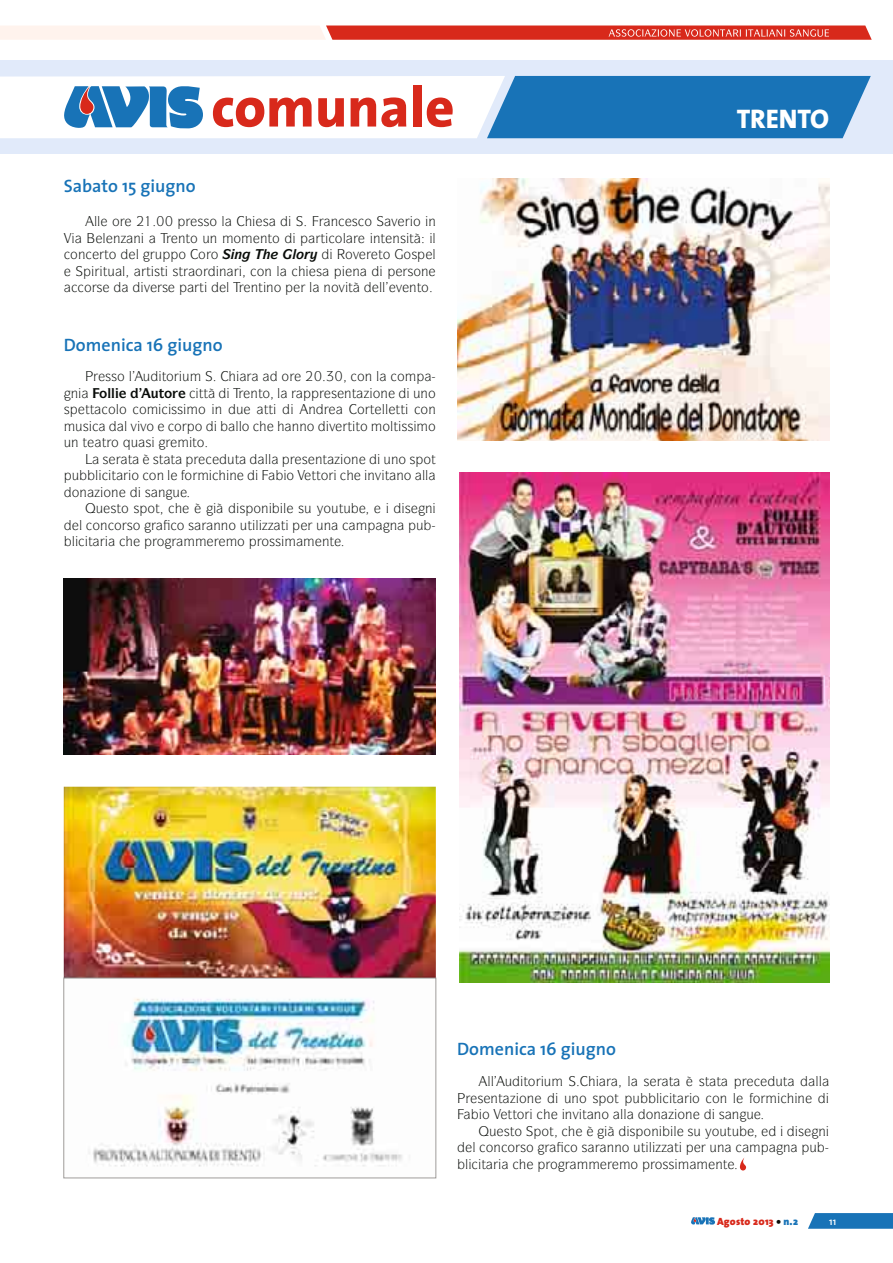
<style>
.page{position:relative;width:893px;height:1263px;background:#fff}
.page>*{position:absolute;margin:0;border:0;box-sizing:border-box;transform-origin:0 0}
.t1{font:800 57px "The Sans";color:#d8291b}
.t2{font:800 27px "The Sans";letter-spacing:-.01em;color:#fff}
.t3{font:600 18px "The Sans";color:#1873b7}
.t4{font:13.5px "ITC Symbol Std";color:#090c09}
.t5{font:700 13.5px "ITC Symbol Std";color:#090c09}
.t6{font:900 10.5px "The Sans";letter-spacing:.02em;color:#d8291b}
.t7{font:600 10.5px "The Sans";color:#fff}
.s1{color:#090c09}
.s2{color:#1873b7}
</style>
<div class="page">
<svg style="left:808px;top:1213px;width:85px;height:16px"></svg>
<svg style="left:1px;top:26px;width:871px;height:14px;background:#e88075"></svg>
<svg style="left:691px;top:1217px;width:24px;height:7px"></svg>
<div style="left:1px;top:60px;width:892px;height:94px;background:#e1eafa"></div>
<img style="left:459px;top:472px;width:370px;height:510px">
<img style="left:64px;top:578px;width:372px;height:176px">
<img style="left:457px;top:179px;width:372px;height:262px">
<img style="left:64px;top:787px;width:372px;height:380px">
<div style="left:64px;top:978px;width:372px;height:200px;border:1px solid #9f9c9a"></div>
<svg style="left:1px;top:76px;width:870px;height:62px;background:#8cb9da"></svg>
<h1 class="t1" style="left:211px;top:85px;width:245px">comunale</h1>
<h3 class="t3" style="left:64px;top:178px;width:133px">Sabato 15 giugno</h3>
<p class="t4" style="left:94px;top:216px;width:27px">●● □</p>
<p class="t4" style="left:198px;top:216px;width:29px">▲▲□ ●</p>
<p class="t4" style="left:331px;top:216px;width:43px">■ ▲□</p>
<p class="t4" style="left:391px;top:216px;width:46px">❖ □ ■</p>
<p class="t4" style="left:103px;top:233px;width:40px">●■ ■</p>
<p class="t4" style="left:178px;top:233px;width:65px">■▼□ ◆■ □</p>
<p class="t4" style="left:260px;top:233px;width:21px">■▼□</p>
<p class="t4" style="left:320px;top:233px;width:27px">▼ □●</p>
<p class="t4" style="left:373px;top:233px;width:64px">■▼ ■▲ ▼→ ●</p>
<p class="t4" style="left:136px;top:249px;width:108px">● ◆ □ □□ ■</p>
<p class="t4" style="left:378px;top:249px;width:59px">▼□ □▲ ●</p>
<p class="t4" style="left:103px;top:266px;width:24px">▼◆ ●</p>
<p class="t4" style="left:146px;top:266px;width:82px">▼▲▼ ▲▼ □ ■</p>
<p class="t4" style="left:257px;top:266px;width:25px">□■ ●</p>
<p class="t4" style="left:407px;top:266px;width:23px">▲□■</p>
<p class="t4" style="left:251px;top:282px;width:32px">■▼ ■□</p>
<p class="t4" style="left:309px;top:282px;width:52px">● ■□❖ ▼→</p>
<p class="t4" style="left:379px;top:282px;width:51px">●● ❖ ■▼□</p>
<h3 class="t3" style="left:64px;top:338px;width:160px">Domenica 16 giugno</h3>
<p class="t4" style="left:105px;top:371px;width:86px">▲▲□ ● ◆ ▼□ ◆</p>
<p class="t4" style="left:326px;top:371px;width:55px">✓ □■ ●</p>
<p class="t4" style="left:71px;top:388px;width:46px">■ □●●</p>
<p class="t5" style="left:151px;top:388px;width:23px">◆▼□</p>
<p class="t4" style="left:199px;top:388px;width:18px">▼▼→</p>
<p class="t4" style="left:251px;top:388px;width:32px">■▼□ ●</p>
<p class="t4" style="left:331px;top:388px;width:58px">▲ ■▼ □■</p>
<p class="t4" style="left:413px;top:388px;width:24px">◆■□</p>
<p class="t4" style="left:64px;top:404px;width:84px">▲ ▼▼ □●□ □</p>
<p class="t4" style="left:171px;top:404px;width:74px">▲▲ □ ■ ◆</p>
<p class="t4" style="left:308px;top:404px;width:9px">■</p>
<p class="t4" style="left:357px;top:404px;width:80px">□ ▼ ●● ▼▼ □■</p>
<p class="t4" style="left:124px;top:421px;width:32px">● ❖❖□</p>
<p class="t4" style="left:235px;top:421px;width:16px">●●□</p>
<p class="t4" style="left:292px;top:421px;width:145px">■■□ ❖ ▼ ▼□ □●▼ ▲▲ □</p>
<p class="t4" style="left:64px;top:437px;width:89px">◆■ ▼ ▼□ ❑◆ ▲</p>
<p class="t4" style="left:102px;top:454px;width:74px">▲ ▼ ➔ ▲▼▼</p>
<p class="t4" style="left:302px;top:454px;width:58px">▲ ■▼ □■</p>
<p class="t4" style="left:383px;top:454px;width:54px">◆■□ ▲ □▼</p>
<p class="t4" style="left:72px;top:470px;width:122px">◆●▼□ □■ ● □</p>
<p class="t4" style="left:229px;top:470px;width:9px">■</p>
<p class="t4" style="left:287px;top:470px;width:43px">□ ▼▼□</p>
<p class="t4" style="left:367px;top:470px;width:63px">■❖ ▼ ■□ ●●</p>
<p class="t4" style="left:72px;top:487px;width:49px">□■ □■</p>
<p class="t4" style="left:145px;top:487px;width:37px">▲■◆</p>
<p class="t4" style="left:96px;top:503px;width:66px">◆ ▲▼□ ▲ □▼</p>
<p class="t4" style="left:194px;top:503px;width:158px">➔ → ▲ □■ ● ▲◆ □◆▼◆</p>
<p class="t4" style="left:79px;top:520px;width:63px">● □■ □ ▲□</p>
<p class="t4" style="left:213px;top:520px;width:47px">■■□ ◆▼ ●</p>
<p class="t4" style="left:281px;top:520px;width:52px">▼ ◆■</p>
<p class="t4" style="left:237px;top:536px;width:45px">□ □▲▲</p>
<h2 class="t2" style="left:737px;top:108px;width:94px">TRENTO</h2>
<h3 class="t3" style="left:457px;top:1041px;width:160px">Domenica 16 giugno</h3>
<p class="t4" style="left:487px;top:1076px;width:66px">●● ◆ ▼□◆</p>
<p class="t4" style="left:669px;top:1076px;width:54px">▼ ➔ ▲▼ ▼</p>
<p class="t4" style="left:477px;top:1093px;width:58px">▲ ■▼ □■</p>
<p class="t4" style="left:564px;top:1093px;width:198px">◆■□ ▲ □▼ ◆ ● ▼ □ □■ ● □</p>
<p class="t4" style="left:798px;top:1093px;width:9px">■</p>
<p class="t4" style="left:482px;top:1109px;width:44px">□ ▼▼□</p>
<p class="t4" style="left:565px;top:1109px;width:63px">■❖ ▼ ■□ ●●</p>
<p class="t4" style="left:646px;top:1109px;width:49px">□■ □■</p>
<p class="t4" style="left:719px;top:1109px;width:37px">▲■◆</p>
<p class="t4" style="left:489px;top:1126px;width:34px">◆ ▲▼□</p>
<p class="t4" style="left:586px;top:1126px;width:154px">➔ → ▲ □■ ● ▲◆ □◆▼◆</p>
<p class="t4" style="left:472px;top:1142px;width:63px">● □■ □ ▲□</p>
<p class="t4" style="left:607px;top:1142px;width:47px">■■□ ◆▼ ●</p>
<p class="t4" style="left:674px;top:1142px;width:52px">▼ ◆■</p>
<p class="t4" style="left:631px;top:1159px;width:45px">□ □▲▲</p>
<p class="t6" style="left:717px;top:1215px;width:83px">Agosto 2013 <span class="s1">•</span> <span class="s2">n.2</span></p>
<p class="t7" style="left:829px;top:1217px;width:9px">11</p>
</div>
